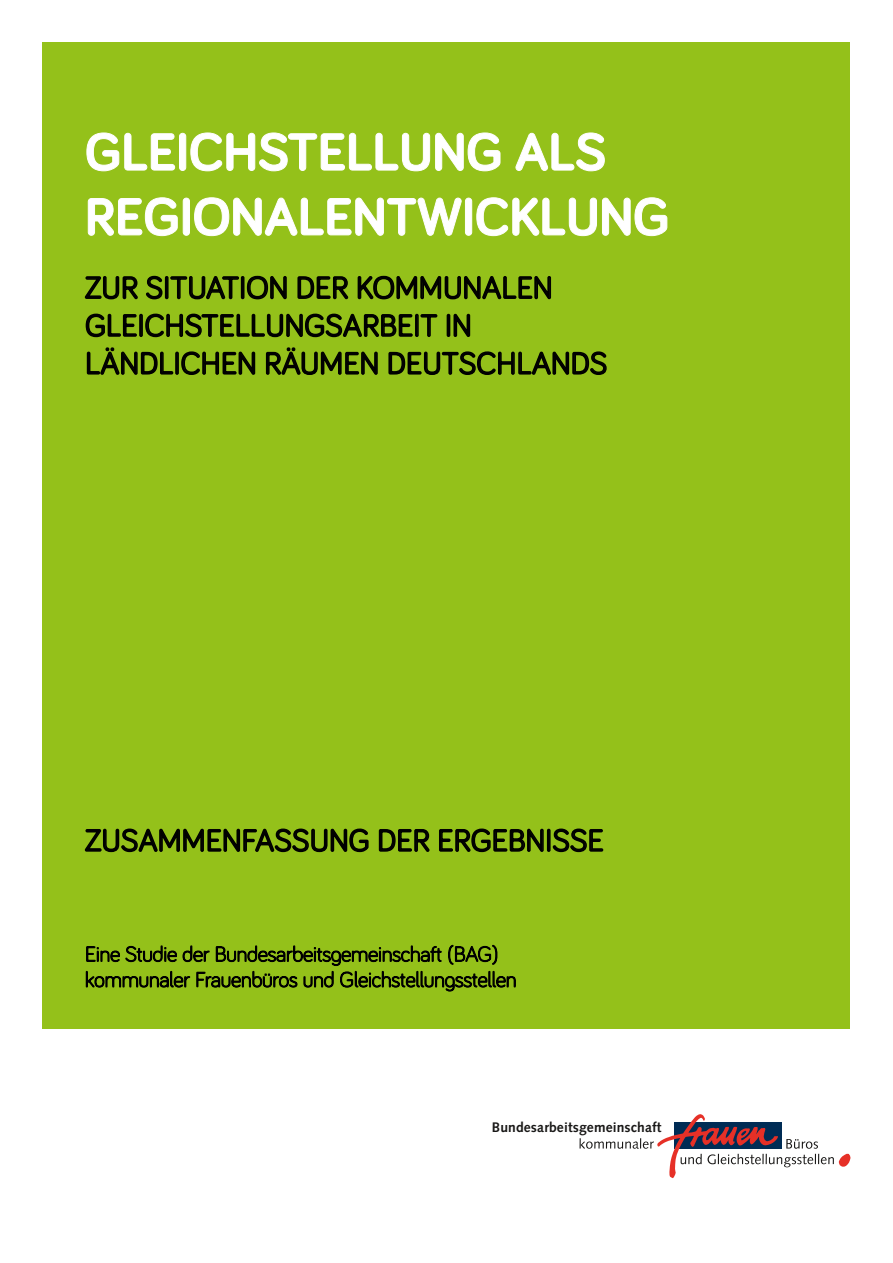
<style>
.page{position:relative;width:893px;height:1263px;background:#fff}
.page>*{position:absolute;margin:0;border:0;box-sizing:border-box;transform-origin:0 0}
.t1{font:700 54px/64.8px "Bariol";color:#fff}
.t2{font:31.5px/37.8px "Bariol";color:#000}
.t3{font:700 13.95px "Syntax";letter-spacing:.01em;color:#181716}
</style>
<div class="page">
<div style="left:43px;top:43px;width:807px;height:986px;background:#94c11a"></div>
<svg style="left:580px;top:1114px;width:270px;height:64px"></svg>
<svg style="left:86px;top:132px;width:89px;height:40px"></svg>
<div style="left:179px;top:133px;width:7px;height:37px;border:1px solid #fff;border-radius:3px"></div>
<svg style="left:190px;top:132px;width:311px;height:40px"></svg>
<svg style="left:515px;top:132px;width:90px;height:40px"></svg>
<svg style="left:88px;top:197px;width:90px;height:39px"></svg>
<div style="left:183px;top:198px;width:6px;height:37px;border:1px solid #fff;border-radius:3px"></div>
<svg style="left:194px;top:197px;width:268px;height:39px"></svg>
<div style="left:465px;top:198px;width:7px;height:37px;border:1px solid #fff;border-radius:3px"></div>
<svg style="left:476px;top:197px;width:192px;height:39px"></svg>
<svg style="left:84px;top:276px;width:54px;height:24px"></svg>
<svg style="left:146px;top:275px;width:17px;height:25px"></svg>
<div style="left:165px;top:276px;width:4px;height:23px;border:2px solid #000"></div>
<svg style="left:170px;top:276px;width:69px;height:24px"></svg>
<div style="left:241px;top:276px;width:3px;height:23px;border:2px solid #000"></div>
<svg style="left:246px;top:275px;width:41px;height:25px"></svg>
<svg style="left:297px;top:276px;width:52px;height:24px"></svg>
<svg style="left:357px;top:275px;width:195px;height:25px"></svg>
<svg style="left:85px;top:313px;width:522px;height:62px"></svg>
<svg style="left:85px;top:944px;width:431px;height:48px"></svg>
<svg style="left:84px;top:828px;width:285px;height:25px"></svg>
<svg style="left:378px;top:829px;width:52px;height:23px"></svg>
<svg style="left:439px;top:828px;width:105px;height:25px"></svg>
<div style="left:547px;top:829px;width:4px;height:23px;border:2px solid #000"></div>
<svg style="left:552px;top:828px;width:52px;height:25px"></svg>
<h1 class="t1" style="left:85px;top:118px;width:586px">GLEICHSTELLUNG ALS<br>REGIONALENTWICKLUNG</h1>
<p class="t2" style="left:85px;top:267px;width:520px">ZUR SITUATION DER KOMMUNALEN<br>GLEICHSTELLUNGS-ARBEIT IN<br>LÄNDLICHEN RÄUMEN DEUTSCHLANDS</p>
<p class="t2" style="left:85px;top:820px;width:520px">ZUSAMMENFASSUNG DER ERGEBNISSE</p>
<p class="t3" style="left:492px;top:1119px;width:171px">Bundesarbeitsgemeinschaft</p>
</div>
